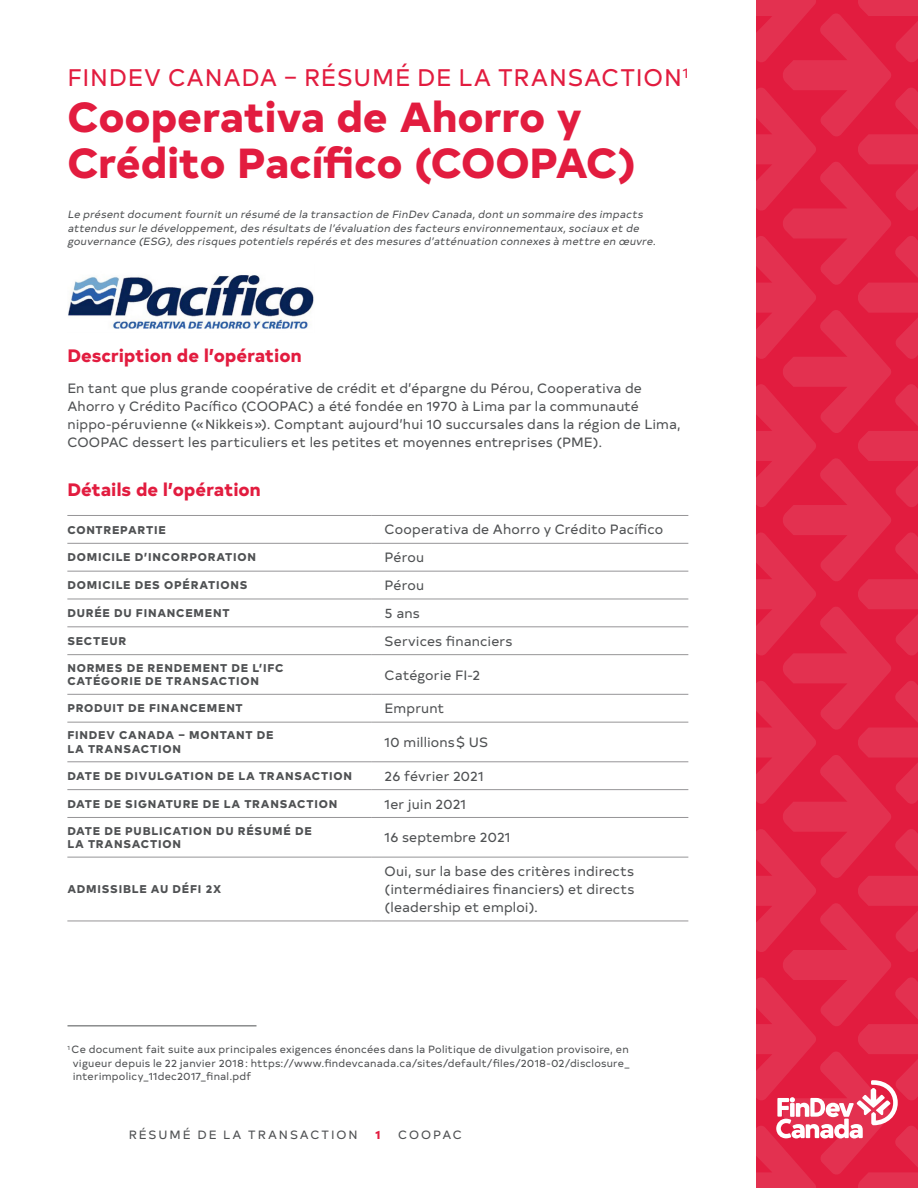
<style>
.page{position:relative;width:918px;height:1188px;background:#fff}
.page>*{position:absolute;margin:0;border:0;box-sizing:border-box;transform-origin:0 0}
.t1{font:800 42px/46.2px "Typold";letter-spacing:-.005em;color:#e21c3f}
.H1_-_Accent{font:24px "Typold";letter-spacing:.035em;color:#e21c3f}
.t2{font:800 18px "Typold";letter-spacing:.005em;color:#e21c3f}
.Body_copy{font:13.5px/18px "Typold";letter-spacing:.01em;color:#4f5153}
.t3{font:12px "Typold";letter-spacing:.165em;color:#4f5153}
.t4{font:800 12px "Typold";color:#e21c3f}
.Table_-_Category{font:800 11.25px/13.5px "Typold";letter-spacing:.07em;color:#4f5153}
.Intro_paragraph{font:italic 10.5px/13.5px "Typold";color:#4f5153}
.Source_-_With_Rule{font:10.5px/13.5px "Typold";letter-spacing:.02em;color:#4f5153;text-align:justify}
</style>
<div class="page">
<svg style="left:756px;top:0;width:162px;height:1188px;background:#e2294a"></svg>
<hr style="left:67px;top:515px;width:304px;height:1px;background:#969597">
<hr style="left:371px;top:515px;width:317px;height:1px;background:#969597">
<hr style="left:67px;top:543px;width:304px;height:1px;background:#969597">
<hr style="left:371px;top:543px;width:317px;height:1px;background:#969597">
<hr style="left:67px;top:571px;width:304px;height:1px;background:#969597">
<hr style="left:371px;top:571px;width:317px;height:1px;background:#969597">
<hr style="left:67px;top:599px;width:304px;height:1px;background:#969597">
<hr style="left:371px;top:599px;width:317px;height:1px;background:#969597">
<hr style="left:67px;top:626px;width:304px;height:1px;background:#969597">
<hr style="left:371px;top:626px;width:317px;height:1px;background:#969597">
<hr style="left:67px;top:654px;width:304px;height:1px;background:#969597">
<hr style="left:371px;top:654px;width:317px;height:1px;background:#969597">
<hr style="left:67px;top:694px;width:304px;height:1px;background:#969597">
<hr style="left:371px;top:694px;width:317px;height:1px;background:#969597">
<hr style="left:67px;top:722px;width:304px;height:1px;background:#969597">
<hr style="left:371px;top:722px;width:317px;height:1px;background:#969597">
<hr style="left:67px;top:761px;width:304px;height:1px;background:#969597">
<hr style="left:371px;top:761px;width:317px;height:1px;background:#969597">
<hr style="left:67px;top:789px;width:304px;height:1px;background:#969597">
<hr style="left:371px;top:789px;width:317px;height:1px;background:#969597">
<hr style="left:67px;top:817px;width:304px;height:1px;background:#969597">
<hr style="left:371px;top:817px;width:317px;height:1px;background:#969597">
<hr style="left:67px;top:857px;width:304px;height:1px;background:#969597">
<hr style="left:371px;top:857px;width:317px;height:1px;background:#969597">
<hr style="left:67px;top:921px;width:304px;height:1px;background:#969597">
<hr style="left:371px;top:921px;width:317px;height:1px;background:#969597">
<hr style="left:68px;top:1025px;width:188px;height:1px;background:#4f5153">
<img style="left:68px;top:275px;width:246px;height:54px">
<p class="H1_-_Accent" style="left:67px;top:58px;width:623px">FINDEV CANADA – RÉSUMÉ DE LA TRANSACTION<sup>1</sup></p>
<h1 class="t1" style="left:67px;top:89px;width:570px">Cooperativa de Ahorro y<br>Crédito Pacífico (COOPAC)</h1>
<p class="Intro_paragraph" style="left:67px;top:207px;width:592px">Le présent document fournit un résumé de la transaction de FinDev Canada,dont un sommaire des impacts attendus surle développement,des résultats de l’évaluation des facteurs environnementaux,sociaux et de gouvernance (ESG),des risques potentiels repérés et des mesures d’atténuation connexes à mettre en œuvre.</p>
<h2 class="t2" style="left:67px;top:340px;width:236px">Description de l’opération</h2>
<p class="Body_copy" style="left:67px;top:378px;width:615px">En tant que plus grande coopérative de crédit et d’épargne du Pérou, Cooperativa de Ahorro y Crédito Pacífico (COOPAC) a été fondée en 1970 à Lima par la communauté nippo‑péruvienne (« Nikkeis »). Comptant aujourd’hui 10 succursales dans la région de Lima, COOPAC dessert les particuliers et les petites et moyennes entreprises (PME).</p>
<h2 class="t2" style="left:67px;top:474px;width:195px">Détails de l’opération</h2>
<p class="Table_-_Category" style="left:67px;top:522px;width:100px">CONTREPARTIE</p>
<p class="Body_copy" style="left:385px;top:520px;width:280px">Cooperativa de Ahorro y Crédito Pacífico</p>
<p class="Table_-_Category" style="left:67px;top:549px;width:190px">DOMICILE D’INCORPORATION</p>
<p class="Body_copy" style="left:385px;top:547px;width:41px">Pérou</p>
<p class="Table_-_Category" style="left:67px;top:577px;width:182px">DOMICILE DES OPÉRATIONS</p>
<p class="Body_copy" style="left:385px;top:575px;width:41px">Pérou</p>
<p class="Table_-_Category" style="left:67px;top:605px;width:164px">DURÉE DU FINANCEMENT</p>
<p class="Body_copy" style="left:385px;top:603px;width:37px">5 ans</p>
<p class="Table_-_Category" style="left:67px;top:633px;width:60px">SECTEUR</p>
<p class="Body_copy" style="left:385px;top:631px;width:129px">Services financiers</p>
<p class="Table_-_Category" style="left:67px;top:660px;width:218px">NORMES DE RENDEMENT DE L’IFC<br>CATÉGORIE DE TRANSACTION</p>
<p class="Body_copy" style="left:385px;top:665px;width:97px">Catégorie FI‑2</p>
<p class="Table_-_Category" style="left:67px;top:700px;width:177px">PRODUIT DE FINANCEMENT</p>
<p class="Body_copy" style="left:385px;top:698px;width:61px">Emprunt</p>
<p class="Table_-_Category" style="left:67px;top:727px;width:208px">FINDEV CANADA – MONTANT DE<br>LA TRANSACTION</p>
<p class="Body_copy" style="left:385px;top:732px;width:105px">10 millions $ US</p>
<p class="Table_-_Category" style="left:67px;top:768px;width:286px">DATE DE DIVULGATION DE LA TRANSACTION</p>
<p class="Body_copy" style="left:385px;top:766px;width:101px">26 février 2021</p>
<p class="Table_-_Category" style="left:67px;top:796px;width:271px">DATE DE SIGNATURE DE LA TRANSACTION</p>
<p class="Body_copy" style="left:385px;top:794px;width:83px">1er juin 2021</p>
<p class="Table_-_Category" style="left:67px;top:823px;width:246px">DATE DE PUBLICATION DU RÉSUMÉ DE<br>LA TRANSACTION</p>
<p class="Body_copy" style="left:385px;top:828px;width:127px">16 septembre 2021</p>
<p class="Table_-_Category" style="left:67px;top:881px;width:155px">ADMISSIBLE AU DÉFI 2X</p>
<p class="Body_copy" style="left:385px;top:861px;width:251px;text-align:justify">Oui, sur la base des critères indirects (intermédiaires financiers) et directs (leadership et emploi).</p>
<p class="Source_-_With_Rule" style="left:73px;top:1042px;width:559px;text-indent:-5px"><sup>1</sup> Ce document fait suite aux principales exigences énoncées dans la Politique de divulgation provisoire, en vigueur depuis le 22 janvier 2018 : https://www.findevcanada.ca/sites/default/files/2018‑02/disclosure_ interimpolicy_11dec2017_final.pdf</p>
<p class="t3" style="left:129px;top:1125px;width:231px">RÉSUMÉ DE LA TRANSACTION</p>
<p class="t4" style="left:375px;top:1124px;width:7px">1</p>
<p class="t3" style="left:398px;top:1125px;width:65px">COOPAC</p>
</div>
